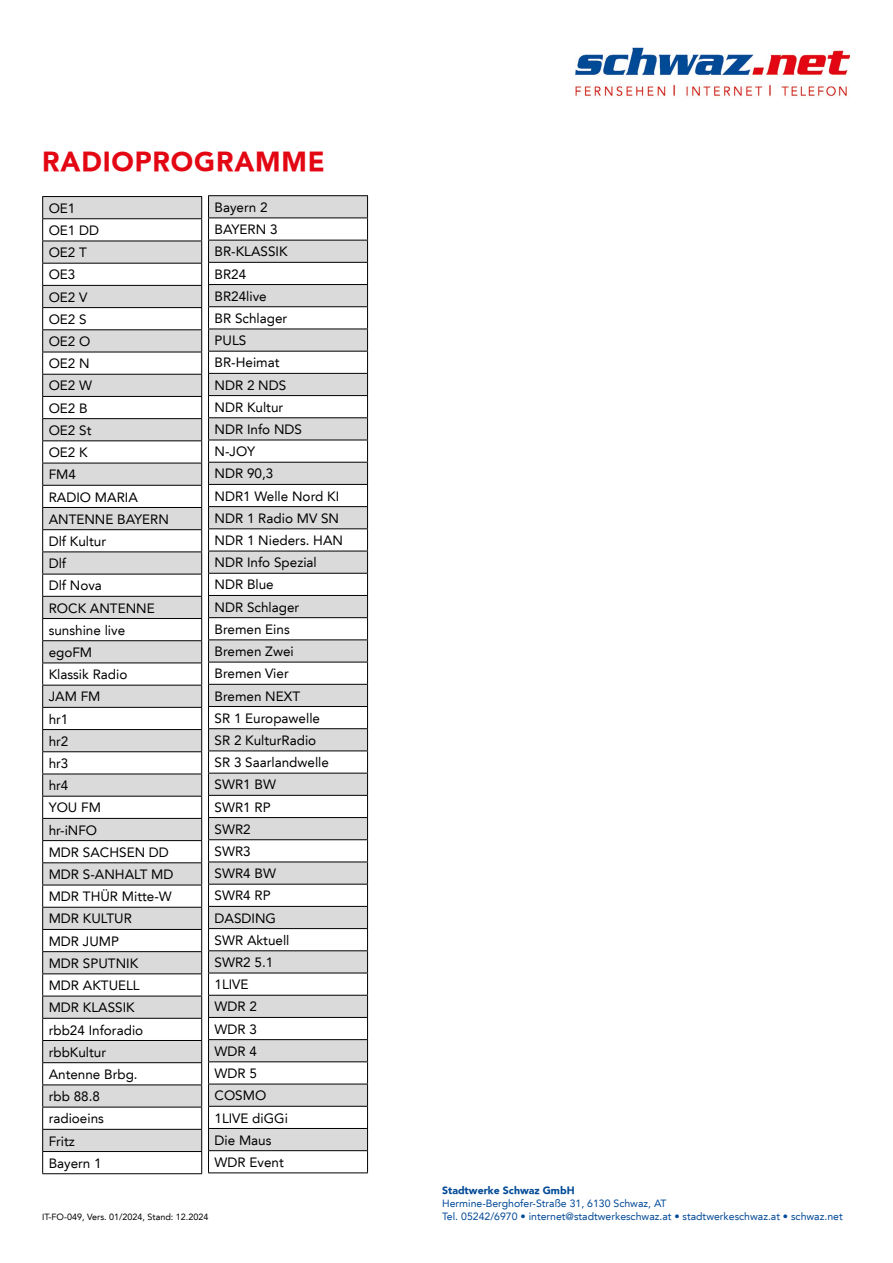
<style>
.page{position:relative;width:893px;height:1263px;background:#fff}
.page>*{position:absolute;margin:0;border:0;box-sizing:border-box;transform-origin:0 0}
.t1{font:900 27px "Avenir";letter-spacing:.03em;color:#e30613}
.t2{font:13.5px/22.2px "Avenir LT";color:#000}
.t3{font:10.5px/12.6px "Avenir LT";color:#004996}
.t4{font:900 10.5px "Avenir";color:#004996}
.t5{font:9px "Avenir LT";color:#000}
</style>
<div class="page">
<img style="left:575px;top:47px;width:275px;height:51px">
<svg style="left:43px;top:197px;width:158px;height:954px;fill:#dadada"></svg>
<hr style="left:42px;top:196px;width:160px;height:1px;background:#000">
<hr style="left:42px;top:218px;width:160px;height:1px;background:#000">
<hr style="left:42px;top:241px;width:160px;height:1px;background:#000">
<hr style="left:42px;top:263px;width:160px;height:1px;background:#000">
<hr style="left:42px;top:285px;width:160px;height:1px;background:#000">
<hr style="left:42px;top:307px;width:160px;height:1px;background:#000">
<hr style="left:42px;top:329px;width:160px;height:1px;background:#000">
<hr style="left:42px;top:352px;width:160px;height:1px;background:#000">
<hr style="left:42px;top:374px;width:160px;height:1px;background:#000">
<hr style="left:42px;top:396px;width:160px;height:1px;background:#000">
<hr style="left:42px;top:418px;width:160px;height:1px;background:#000">
<hr style="left:42px;top:440px;width:160px;height:1px;background:#000">
<hr style="left:42px;top:463px;width:160px;height:1px;background:#000">
<hr style="left:42px;top:485px;width:160px;height:1px;background:#000">
<hr style="left:42px;top:507px;width:160px;height:1px;background:#000">
<hr style="left:42px;top:529px;width:160px;height:1px;background:#000">
<hr style="left:42px;top:551px;width:160px;height:1px;background:#000">
<hr style="left:42px;top:574px;width:160px;height:1px;background:#000">
<hr style="left:42px;top:596px;width:160px;height:1px;background:#000">
<hr style="left:42px;top:618px;width:160px;height:1px;background:#000">
<hr style="left:42px;top:640px;width:160px;height:1px;background:#000">
<hr style="left:42px;top:662px;width:160px;height:1px;background:#000">
<hr style="left:42px;top:685px;width:160px;height:1px;background:#000">
<hr style="left:42px;top:707px;width:160px;height:1px;background:#000">
<hr style="left:42px;top:729px;width:160px;height:1px;background:#000">
<hr style="left:42px;top:751px;width:160px;height:1px;background:#000">
<hr style="left:42px;top:774px;width:160px;height:1px;background:#000">
<hr style="left:42px;top:796px;width:160px;height:1px;background:#000">
<hr style="left:42px;top:818px;width:160px;height:1px;background:#000">
<hr style="left:42px;top:840px;width:160px;height:1px;background:#000">
<hr style="left:42px;top:862px;width:160px;height:1px;background:#000">
<hr style="left:42px;top:885px;width:160px;height:1px;background:#000">
<hr style="left:42px;top:907px;width:160px;height:1px;background:#000">
<hr style="left:42px;top:929px;width:160px;height:1px;background:#000">
<hr style="left:42px;top:951px;width:160px;height:1px;background:#000">
<hr style="left:42px;top:973px;width:160px;height:1px;background:#000">
<hr style="left:42px;top:996px;width:160px;height:1px;background:#000">
<hr style="left:42px;top:1018px;width:160px;height:1px;background:#000">
<hr style="left:42px;top:1040px;width:160px;height:1px;background:#000">
<hr style="left:42px;top:1062px;width:160px;height:1px;background:#000">
<hr style="left:42px;top:1084px;width:160px;height:1px;background:#000">
<hr style="left:42px;top:1107px;width:160px;height:1px;background:#000">
<hr style="left:42px;top:1129px;width:160px;height:1px;background:#000">
<hr style="left:42px;top:1151px;width:160px;height:1px;background:#000">
<svg style="left:42px;top:197px;width:1px;height:976px"></svg>
<svg style="left:201px;top:197px;width:1px;height:976px"></svg>
<hr style="left:42px;top:1173px;width:160px;height:1px;background:#000">
<svg style="left:209px;top:196px;width:158px;height:954px;fill:#dadada"></svg>
<hr style="left:208px;top:195px;width:160px;height:1px;background:#000">
<hr style="left:208px;top:218px;width:160px;height:1px;background:#000">
<hr style="left:208px;top:240px;width:160px;height:1px;background:#000">
<hr style="left:208px;top:262px;width:160px;height:1px;background:#000">
<hr style="left:208px;top:284px;width:160px;height:1px;background:#000">
<hr style="left:208px;top:306px;width:160px;height:1px;background:#000">
<hr style="left:208px;top:329px;width:160px;height:1px;background:#000">
<hr style="left:208px;top:351px;width:160px;height:1px;background:#000">
<hr style="left:208px;top:373px;width:160px;height:1px;background:#000">
<hr style="left:208px;top:395px;width:160px;height:1px;background:#000">
<hr style="left:208px;top:417px;width:160px;height:1px;background:#000">
<hr style="left:208px;top:440px;width:160px;height:1px;background:#000">
<hr style="left:208px;top:462px;width:160px;height:1px;background:#000">
<hr style="left:208px;top:484px;width:160px;height:1px;background:#000">
<hr style="left:208px;top:506px;width:160px;height:1px;background:#000">
<hr style="left:208px;top:528px;width:160px;height:1px;background:#000">
<hr style="left:208px;top:551px;width:160px;height:1px;background:#000">
<hr style="left:208px;top:573px;width:160px;height:1px;background:#000">
<hr style="left:208px;top:595px;width:160px;height:1px;background:#000">
<hr style="left:208px;top:617px;width:160px;height:1px;background:#000">
<hr style="left:208px;top:639px;width:160px;height:1px;background:#000">
<hr style="left:208px;top:662px;width:160px;height:1px;background:#000">
<hr style="left:208px;top:684px;width:160px;height:1px;background:#000">
<hr style="left:208px;top:706px;width:160px;height:1px;background:#000">
<hr style="left:208px;top:728px;width:160px;height:1px;background:#000">
<hr style="left:208px;top:750px;width:160px;height:1px;background:#000">
<hr style="left:208px;top:773px;width:160px;height:1px;background:#000">
<hr style="left:208px;top:795px;width:160px;height:1px;background:#000">
<hr style="left:208px;top:817px;width:160px;height:1px;background:#000">
<hr style="left:208px;top:839px;width:160px;height:1px;background:#000">
<hr style="left:208px;top:861px;width:160px;height:1px;background:#000">
<hr style="left:208px;top:884px;width:160px;height:1px;background:#000">
<hr style="left:208px;top:906px;width:160px;height:1px;background:#000">
<hr style="left:208px;top:928px;width:160px;height:1px;background:#000">
<hr style="left:208px;top:950px;width:160px;height:1px;background:#000">
<hr style="left:208px;top:973px;width:160px;height:1px;background:#000">
<hr style="left:208px;top:995px;width:160px;height:1px;background:#000">
<hr style="left:208px;top:1017px;width:160px;height:1px;background:#000">
<hr style="left:208px;top:1039px;width:160px;height:1px;background:#000">
<hr style="left:208px;top:1061px;width:160px;height:1px;background:#000">
<hr style="left:208px;top:1084px;width:160px;height:1px;background:#000">
<hr style="left:208px;top:1106px;width:160px;height:1px;background:#000">
<hr style="left:208px;top:1128px;width:160px;height:1px;background:#000">
<hr style="left:208px;top:1150px;width:160px;height:1px;background:#000">
<svg style="left:208px;top:196px;width:1px;height:976px"></svg>
<svg style="left:367px;top:196px;width:1px;height:976px"></svg>
<hr style="left:208px;top:1172px;width:160px;height:1px;background:#000">
<h1 class="t1" style="left:42px;top:145px;width:284px">RADIOPROGRAMME</h1>
<p class="t2" style="left:215px;top:196px;width:130px">Bayern 2<br>BAYERN 3<br>BR-KLASSIK<br>BR24<br>BR24live<br>BR Schlager<br>PULS<br>BR-Heimat<br>NDR 2 NDS<br>NDR Kultur<br>NDR Info NDS<br>N-JOY<br>NDR 90,3<br>NDR1 Welle Nord KI<br>NDR 1 Radio MV SN<br>NDR 1 Nieders. HAN<br>NDR Info Spezial<br>NDR Blue<br>NDR Schlager<br>Bremen Eins<br>Bremen Zwei<br>Bremen Vier<br>Bremen NEXT<br>SR 1 Europawelle<br>SR 2 KulturRadio<br>SR 3 Saarlandwelle<br>SWR1 BW<br>SWR1 RP<br>SWR2<br>SWR3<br>SWR4 BW<br>SWR4 RP<br>DASDING<br>SWR Aktuell<br>SWR2 5.1<br>1LIVE<br>WDR 2<br>WDR 3<br>WDR 4<br>WDR 5<br>COSMO<br>1LIVE diGGi<br>Die Maus<br>WDR Event</p>
<p class="t2" style="left:49px;top:197px;width:126px">OE1<br>OE1 DD<br>OE2 T<br>OE3<br>OE2 V<br>OE2 S<br>OE2 O<br>OE2 N<br>OE2 W<br>OE2 B<br>OE2 St<br>OE2 K<br>FM4<br>RADIO MARIA<br>ANTENNE BAYERN<br>Dlf Kultur<br>Dlf<br>Dlf Nova<br>ROCK ANTENNE sunshine live<br>egoFM<br>Klassik Radio<br>JAM FM<br>hr1<br>hr2<br>hr3<br>hr4<br>YOU FM<br>hr-iNFO<br>MDR SACHSEN DD<br>MDR S-ANHALT MD<br>MDR THÜR Mitte-W<br>MDR KULTUR<br>MDR JUMP<br>MDR SPUTNIK<br>MDR AKTUELL<br>MDR KLASSIK rbb24 Inforadio rbbKultur<br>Antenne Brbg.<br>rbb 88.8<br>radioeins<br>Fritz<br>Bayern 1</p>
<p class="t5" style="left:42px;top:1212px;width:168px">IT-FO-049, Vers. 01/2024, Stand: 12.2024</p>
<p class="t4" style="left:442px;top:1184px;width:134px">Stadtwerke Schwaz GmbH</p>
<p class="t3" style="left:442px;top:1197px;width:402px">Hermine-Berghofer-Straße 31, 6130 Schwaz, AT<br>Tel. 05242/6970 • internet@stadtwerkeschwaz.at • stadtwerkeschwaz.at • schwaz.net</p>
</div>
